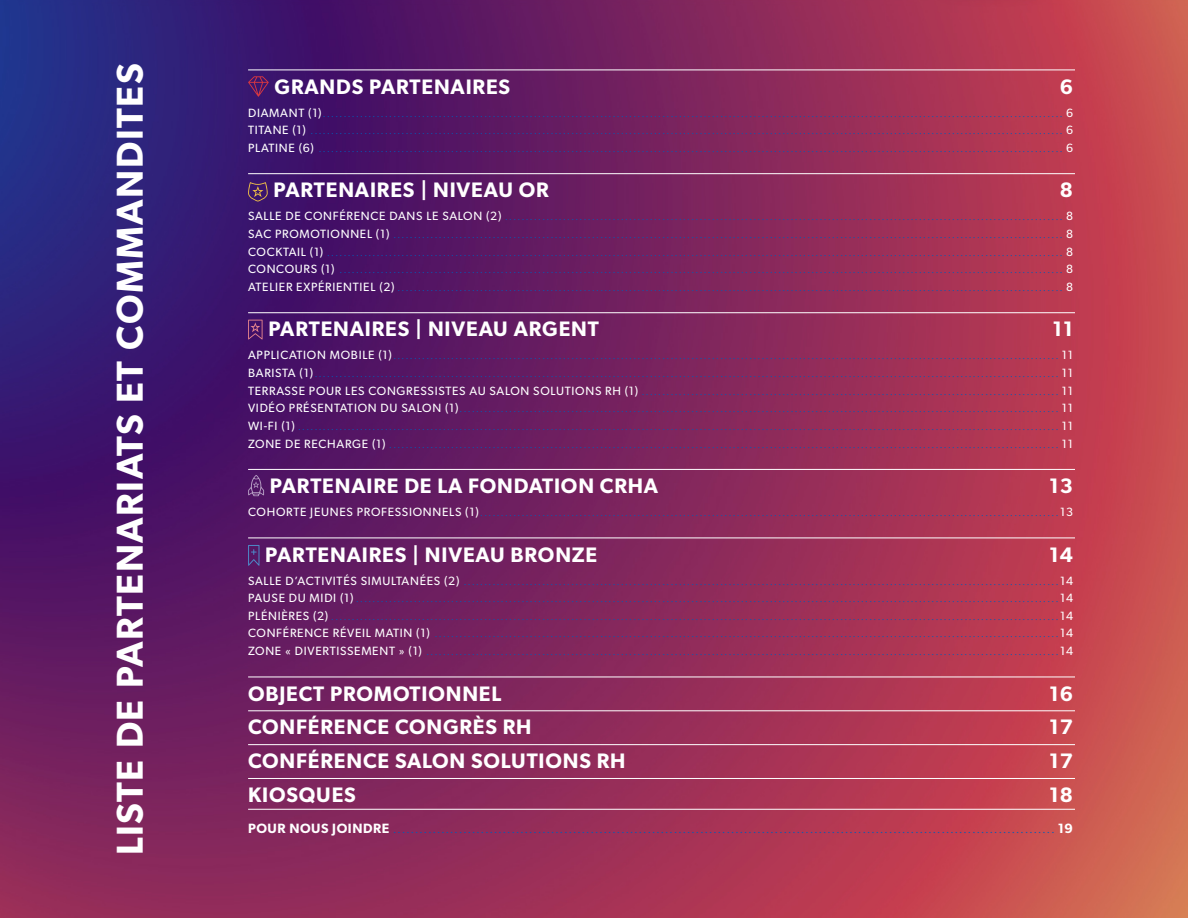
<style>
.page{position:relative;width:1188px;height:918px;background:#fff}
.page>*{position:absolute;margin:0;border:0;box-sizing:border-box;transform-origin:0 0}
.En-tête_de_page_de_garde{font:600 37.5px "Gibson";letter-spacing:.04em;color:#fff}
.t1{font:600 21px "Gibson";letter-spacing:.04em;color:#fff}
.t2{font:300 13.5px "Gibson";color:#005eb8}
.t3{font:300 12px "Gibson";color:#005eb8}
.s1{font-weight:400;color:#fff}
.s2{font-weight:600;color:#fff}
</style>
<div class="page">
<img style="left:0;top:0;width:1188px;height:918px">
<hr style="left:248px;top:70px;width:827px;height:1px;background:#fff">
<hr style="left:248px;top:173px;width:827px;height:1px;background:#fff">
<hr style="left:248px;top:312px;width:827px;height:1px;background:#fff">
<hr style="left:248px;top:469px;width:827px;height:1px;background:#fff">
<hr style="left:248px;top:538px;width:827px;height:1px;background:#fff">
<hr style="left:248px;top:677px;width:827px;height:1px;background:#fff">
<hr style="left:248px;top:710px;width:827px;height:1px;background:#fff">
<hr style="left:248px;top:744px;width:827px;height:1px;background:#fff">
<hr style="left:248px;top:778px;width:827px;height:1px;background:#fff">
<hr style="left:248px;top:809px;width:827px;height:1px;background:#fff">
<svg style="left:248px;top:76px;width:21px;height:21px"></svg>
<svg style="left:248px;top:182px;width:20px;height:20px"></svg>
<svg style="left:248px;top:320px;width:15px;height:20px"></svg>
<svg style="left:248px;top:475px;width:16px;height:21px"></svg>
<svg style="left:248px;top:545px;width:11px;height:21px"></svg>
<p class="En-tête_de_page_de_garde" style="left:108px;top:855px;width:793px;rotate:-90deg">LISTE DE PARTENARIATS ET COMMANDITES</p>
<p class="t1" style="left:275px;top:74px;width:237px">GRANDS PARTENAIRES</p>
<p class="t1" style="left:1060px;top:74px;width:15px">6</p>
<p class="t3" style="left:248px;top:105px;width:827px"><span class="s1">DIAMANT (1)</span>................................................................................................................................................................................... <span class="s1">6</span></p>
<p class="t3" style="left:248px;top:123px;width:827px"><span class="s1">TITANE (1)</span> ...................................................................................................................................................................................... <span class="s1">6</span></p>
<p class="t3" style="left:248px;top:140px;width:827px"><span class="s1">PLATINE (6)</span> .................................................................................................................................................................................... <span class="s1">6</span></p>
<p class="t1" style="left:273px;top:177px;width:277px">PARTENAIRES | NIVEAU OR</p>
<p class="t1" style="left:1060px;top:177px;width:15px">8</p>
<p class="t3" style="left:248px;top:209px;width:827px"><span class="s1">SALLE DE CONFÉRENCE DANS LE SALON (2)</span> ....................................................................................................................................... <span class="s1">8</span></p>
<p class="t3" style="left:248px;top:227px;width:827px"><span class="s1">SAC PROMOTIONNEL (1)</span> .................................................................................................................................................................. <span class="s1">8</span></p>
<p class="t3" style="left:248px;top:244px;width:827px"><span class="s1">COCKTAIL (1)</span> .................................................................................................................................................................................. <span class="s1">8</span></p>
<p class="t3" style="left:248px;top:262px;width:827px"><span class="s1">CONCOURS (1)</span> ............................................................................................................................................................................... <span class="s1">8</span></p>
<p class="t3" style="left:248px;top:280px;width:827px"><span class="s1">ATELIER EXPÉRIENTIEL (2)</span> ................................................................................................................................................................. <span class="s1">8</span></p>
<p class="t1" style="left:268px;top:317px;width:332px">PARTENAIRES | NIVEAU ARGENT</p>
<p class="t1" style="left:1053px;top:317px;width:22px">11</p>
<p class="t3" style="left:248px;top:348px;width:827px"><span class="s1">APPLICATION MOBILE (1)</span>................................................................................................................................................................. <span class="s1">11</span></p>
<p class="t3" style="left:248px;top:366px;width:827px"><span class="s1">BARISTA (1)</span>.................................................................................................................................................................................... <span class="s1">11</span></p>
<p class="t3" style="left:248px;top:383px;width:827px"><span class="s1">TERRASSE POUR LES CONGRESSISTES AU SALON SOLUTIONS RH (1)</span> ..................................................................................................... <span class="s1">11</span></p>
<p class="t3" style="left:248px;top:401px;width:827px"><span class="s1">VIDÉO PRÉSENTATION DU SALON (1)</span>................................................................................................................................................. <span class="s1">11</span></p>
<p class="t3" style="left:248px;top:419px;width:827px"><span class="s1">WI-FI (1)</span> ........................................................................................................................................................................................ <span class="s1">11</span></p>
<p class="t3" style="left:248px;top:436px;width:827px"><span class="s1">ZONE DE RECHARGE (1)</span> .................................................................................................................................................................. <span class="s1">11</span></p>
<p class="t1" style="left:270px;top:473px;width:390px">PARTENAIRE DE LA FONDATION CRHA</p>
<p class="t1" style="left:1049px;top:473px;width:25px">13</p>
<p class="t3" style="left:248px;top:505px;width:827px"><span class="s1">COHORTE JEUNES PROFESSIONNELS (1)</span>............................................................................................................................................<span class="s1">13</span></p>
<p class="t1" style="left:265px;top:542px;width:334px">PARTENAIRES | NIVEAU BRONZE</p>
<p class="t1" style="left:1049px;top:542px;width:25px">14</p>
<p class="t3" style="left:248px;top:573px;width:827px"><span class="s1">SALLE D’ACTIVITÉS SIMULTANÉES (2)</span> ................................................................................................................................................<span class="s1">14</span></p>
<p class="t3" style="left:248px;top:591px;width:827px"><span class="s1">PAUSE DU MIDI (1)</span> ..........................................................................................................................................................................<span class="s1">14</span></p>
<p class="t3" style="left:248px;top:608px;width:827px"><span class="s1">PLÉNIÈRES (2)</span> ................................................................................................................................................................................<span class="s1">14</span></p>
<p class="t3" style="left:248px;top:626px;width:827px"><span class="s1">CONFÉRENCE RÉVEIL MATIN (1)</span> .......................................................................................................................................................<span class="s1">14</span></p>
<p class="t3" style="left:248px;top:644px;width:827px"><span class="s1">ZONE « DIVERTISSEMENT » (1)</span> .........................................................................................................................................................<span class="s1">14</span></p>
<p class="t1" style="left:248px;top:681px;width:255px">OBJECT PROMOTIONNEL</p>
<p class="t1" style="left:1049px;top:681px;width:25px">16</p>
<p class="t1" style="left:248px;top:715px;width:285px">CONFÉRENCE CONGRÈS RH</p>
<p class="t1" style="left:1049px;top:715px;width:25px">17</p>
<p class="t1" style="left:248px;top:748px;width:379px">CONFÉRENCE SALON SOLUTIONS RH</p>
<p class="t1" style="left:1049px;top:748px;width:25px">17</p>
<p class="t1" style="left:248px;top:782px;width:109px">KIOSQUES</p>
<p class="t1" style="left:1049px;top:782px;width:25px">18</p>
<p class="t2" style="left:248px;top:820px;width:827px"><span class="s2">POUR NOUS JOINDRE</span> ....................................................................................................................................................... <span class="s2">19</span></p>
</div>
